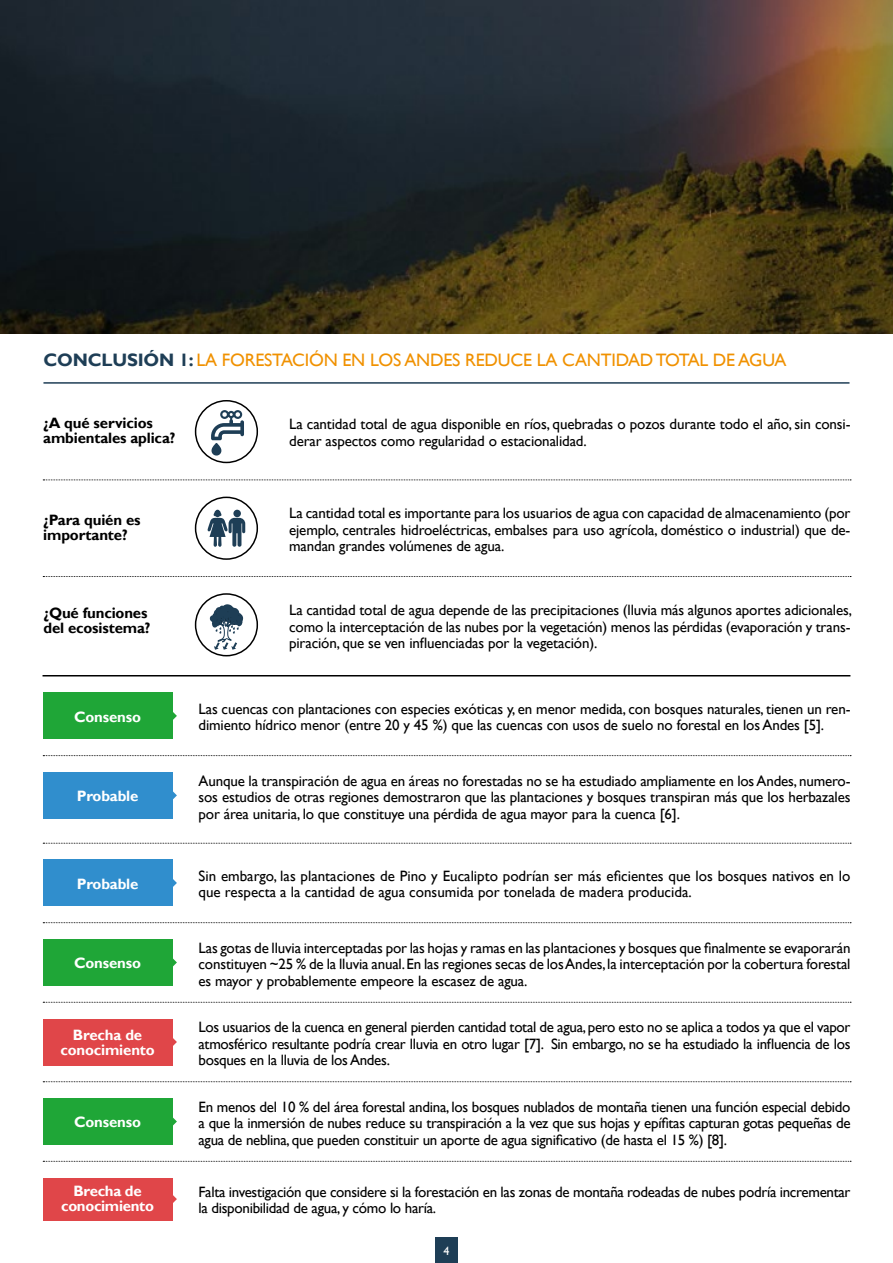
<style>
.page{position:relative;width:893px;height:1263px;background:#fff}
.page>*{position:absolute;margin:0;border:0;box-sizing:border-box;transform-origin:0 0}
.t1{font:18px "Gill Sans";letter-spacing:-.01em;color:#f09100}
.t2{font:15px/16.5px "Gill Sans";letter-spacing:-.01em;color:#000;text-align:justify}
.t3{font:15px/16.5px "Gill Sans";letter-spacing:-.01em;color:#000;text-align:justify}
.t4{font:700 15px/15px "Gill Sans";letter-spacing:-.01em;color:#000}
.t5{font:700 15px/15px "Gill Sans";letter-spacing:-.01em;color:#fff;text-align:center}
.t6{font:12px "Gill Sans";color:#fff}
.s1{font-weight:700;color:#1e3e56}
.s2{font-style:inherit}
</style>
<div class="page">
<div style="left:435px;top:1237px;width:23px;height:26px;background:#1e3e56"></div>
<svg style="left:43px;top:843px;width:808px;height:1px"></svg>
<svg style="left:43px;top:922px;width:808px;height:1px"></svg>
<svg style="left:43px;top:1002px;width:808px;height:1px"></svg>
<svg style="left:43px;top:1081px;width:808px;height:1px"></svg>
<svg style="left:43px;top:1161px;width:808px;height:1px"></svg>
<svg style="left:43px;top:755px;width:808px;height:1px"></svg>
<svg style="left:43px;top:576px;width:808px;height:1px"></svg>
<svg style="left:43px;top:479px;width:808px;height:1px"></svg>
<div style="left:43px;top:860px;width:129px;height:46px;background:#308ecd"></div>
<svg style="left:172px;top:878px;width:5px;height:9px"></svg>
<div style="left:43px;top:939px;width:129px;height:47px;background:#1fa637"></div>
<svg style="left:172px;top:958px;width:5px;height:9px"></svg>
<div style="left:43px;top:1019px;width:129px;height:46px;background:#e04649"></div>
<svg style="left:172px;top:1037px;width:5px;height:10px"></svg>
<div style="left:43px;top:1098px;width:129px;height:47px;background:#1fa637"></div>
<svg style="left:172px;top:1117px;width:5px;height:9px"></svg>
<div style="left:43px;top:1178px;width:129px;height:42px;background:#e04649"></div>
<svg style="left:172px;top:1194px;width:5px;height:10px"></svg>
<hr style="left:43px;top:382px;width:806px;height:2px;background:#1e3e56">
<img style="left:0;top:0;width:893px;height:333px">
<hr style="left:43px;top:675px;width:807px;height:1px;background:#000">
<div style="left:43px;top:772px;width:129px;height:47px;background:#308ecd"></div>
<svg style="left:172px;top:791px;width:5px;height:9px"></svg>
<div style="left:43px;top:692px;width:129px;height:47px;background:#1fa637"></div>
<svg style="left:172px;top:711px;width:5px;height:9px"></svg>
<svg style="left:211px;top:410px;width:33px;height:46px"></svg>
<div style="left:195px;top:400px;width:63px;height:63px;border:2px solid #000;border-radius:50%"></div>
<svg style="left:207px;top:510px;width:38px;height:37px"></svg>
<div style="left:195px;top:497px;width:63px;height:63px;border:2px solid #000;border-radius:50%"></div>
<svg style="left:210px;top:604px;width:33px;height:46px"></svg>
<div style="left:195px;top:593px;width:63px;height:63px;border:2px solid #000;border-radius:50%"></div>
<p class="t1" style="left:44px;top:350px;width:744px"><span class="s1">CONCLUSIÓN 1:</span> LA FORESTACIÓN EN LOS ANDES REDUCE LA CANTIDAD TOTAL DE AGUA</p>
<p class="t4" style="left:43px;top:416px;width:134px">¿A qué servicios ambientales aplica?</p>
<p class="t4" style="left:43px;top:513px;width:99px">¿Para quién es importante?</p>
<p class="t4" style="left:44px;top:606px;width:108px">¿Qué funciones del ecosistema?</p>
<p class="t5" style="left:74px;top:709px;width:68px">Consenso</p>
<p class="t5" style="left:77px;top:789px;width:63px">Probable</p>
<p class="t5" style="left:77px;top:876px;width:63px">Probable</p>
<p class="t5" style="left:74px;top:956px;width:68px">Consenso</p>
<p class="t5" style="left:60px;top:1027px;width:96px">Brecha de conocimiento</p>
<p class="t5" style="left:74px;top:1115px;width:68px">Consenso</p>
<p class="t5" style="left:61px;top:1184px;width:94px">Brecha de conocimiento</p>
<p class="t2" style="left:289px;top:416px;width:563px">La cantidad total de agua disponible en ríos, quebradas o pozos durante todo el año, sin consi&shy;derar aspectos como regularidad o estacionalidad.</p>
<p class="t2" style="left:289px;top:505px;width:563px">La cantidad total es importante para los usuarios de agua con capacidad de almacenamiento (por ejemplo, centrales hidroeléctricas, embalses para uso agrícola, doméstico o industrial) que de&shy;mandan grandes volúmenes de agua.</p>
<p class="t2" style="left:289px;top:602px;width:564px">La cantidad total de agua depende de las precipitaciones (lluvia más algunos aportes adicionales, como la interceptación de las nubes por la vegetación) menos las pérdidas (evaporación y trans&shy;piración, que se ven influenciadas por la vegetación).</p>
<p class="t2" style="left:199px;top:700px;width:653px">Las cuencas con plantaciones con especies exóticas y, en menor medida, con bosques naturales, tienen un ren&shy;dimiento hídrico menor (entre 20 y 45 %) que las cuencas con usos de suelo no forestal en los Andes [5].</p>
<p class="t3" style="left:199px;top:772px;width:653px"><span class="s2">Aunque la transpiración de agua en áreas no forestadas no se ha estudiado amplia</span>mente en los Andes, numero&shy;sos estudios de otras regiones demostraron que las plantaciones y bosques transpiran más que los herbazales por área unitaria, lo que constituye una pérdida de agua mayor para la cuenca [6].</p>
<p class="t2" style="left:199px;top:868px;width:653px">Sin embargo, las plantaciones de Pino y Eucalipto podrían ser más eficientes que los bosques nativos en lo que respecta a la cantidad de agua consumida por tonelada de madera producida.</p>
<p class="t2" style="left:199px;top:940px;width:653px">Las gotas de lluvia interceptadas por las hojas y ramas en las plantaciones y bosques que finalmente se evaporarán constituyen ~25 % de la lluvia anual. En las regiones secas de los Andes, la interceptación por la cobertura forestal es mayor y probablemente empeore la escasez de agua.</p>
<p class="t2" style="left:199px;top:1019px;width:653px">Los usuarios de la cuenca en general pierden cantidad total de agua, pero esto no se aplica a todos ya que el vapor atmosférico resultante podría crear lluvia en otro lugar [7]. Sin embargo, no se ha estudiado la influencia de los bosques en la lluvia de los Andes.</p>
<p class="t2" style="left:199px;top:1099px;width:653px">En menos del 10 % del área forestal andina, los bosques nublados de montaña tienen una función especial debido a que la inmersión de nubes reduce su transpiración a la vez que sus hojas y epífitas capturan gotas pequeñas de agua de neblina, que pueden constituir un aporte de agua significativo (de hasta el 15 %) [8].</p>
<p class="t2" style="left:199px;top:1184px;width:653px">Falta investigación que considere si la forestación en las zonas de montaña rodeadas de nubes podría incrementar la disponibilidad de agua, y cómo lo haría.</p>
<p class="t6" style="left:443px;top:1244px;width:7px">4</p>
</div>
